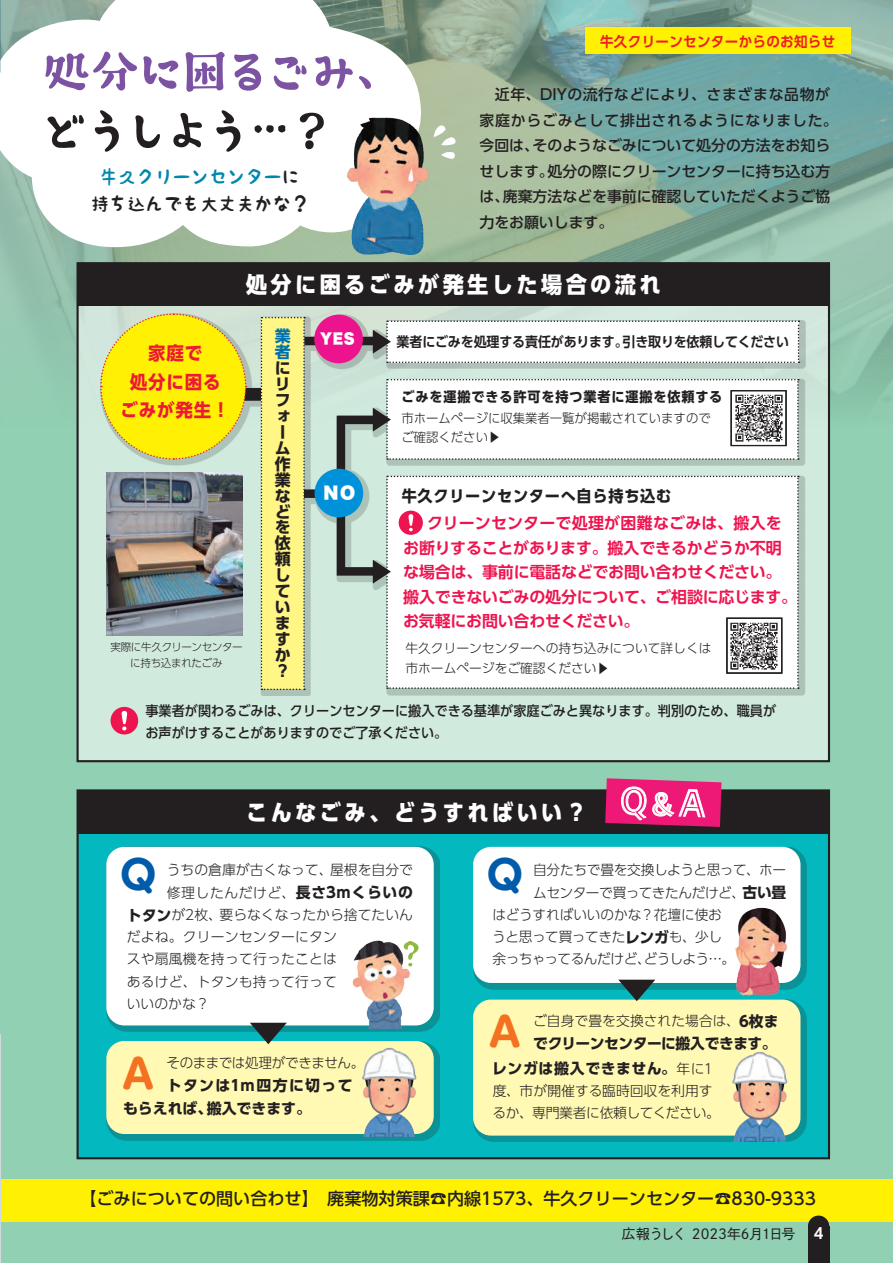
<style>
.page{position:relative;width:893px;height:1263px;background:#91d0b2}
.page>*{position:absolute;margin:0;border:0;box-sizing:border-box;transform-origin:0 0}
.t1{font:700 39.75px "UD Shin M Go Pro";color:#015bab}
.t2{font:700 39.75px "UD Shin M Go Pro";color:#f37121}
.t3{font:800 22.35px "UD Shin Go Pro";letter-spacing:.16em;color:#fff;scale:.95 1}
.t4{font:19.2px/27.6px "K Fhimaji";color:#231f20;text-align:center;scale:.95 1}
.t5{font:700 18.45px/28.7px "UD Shin Go Pro";letter-spacing:.05em;color:#ed1a36;text-align:center;scale:.95 1}
.t6{font:500 17.1px "UD Shin Go Pro";color:#231f20}
.t7{font:16.65px "Hira Sans Old Std W9";color:#fff}
.t8{font:700 15.9px/24.5px "UD Shin Go Pro De";letter-spacing:-.01em;color:#ed144f}
.t9{font:700 15.9px/15.9px "UD Shin Go Pro";letter-spacing:.05em;color:#231f20}
.t10{font:700 15.9px "UD Shin Go Pro";letter-spacing:.05em;color:#231f20;scale:.95 1}
.t11{font:700 15.9px/15.9px "UD Shin Go Pro";color:#0070af}
.t12{font:500 14.85px/25.5px "UD Shin Go Pro";color:#231f20}
.t13{font:700 14.85px/25.5px "UD Shin Go Pro";letter-spacing:-.02em;color:#231f20}
.t14{font:500 14.85px "UD Shin Go Pro";letter-spacing:.045em;color:#231f20}
.t15{font:500 14.85px "UD Shin Go Pro";letter-spacing:.05em;color:#231f20}
.t16{font:700 14.85px/22.4px "UD Shin Go Pro";letter-spacing:.09em;color:#231f20;text-align:center}
.t17{font:700 14.85px "UD Shin Go Pro";color:#231f20}
.t18{font:700 14.85px "UD Shin Go Pro De";color:#fff}
.t19{font:14.4px "Hira Sans Old Std W9";color:#fff;scale:.95 1}
.t20{font:700 14.25px "UD Shin Go Pro De";letter-spacing:.025em;color:#ee1d23;scale:.95 1}
.t21{font:300 13.8px/22.2px "UD Shin Go Pro";color:#231f20}
.t22{font:500 13.8px/22.4px "UD Shin Go Pro";color:#231f20;scale:.95 1}
.t23{font:300 13.8px "UD Shin Go Pro";letter-spacing:-.025em;color:#231f20}
.t24{font:700 13.8px "UD Shin Go Pro De";letter-spacing:-.015em;color:#231f20;scale:.94 1}
.t25{font:700 13.8px "UD Shin Go Pro";letter-spacing:.065em;color:#231f20;scale:.95 1}
.t26{font:300 13.8px "UD Shin Go Pro";letter-spacing:.04em;color:#231f20}
.t27{font:300 13.8px "UD Shin Go Pro";letter-spacing:-.03em;color:#231f20}
.t28{font:300 13.8px "UD Shin Go Pro";letter-spacing:-.035em;color:#231f20}
.t29{font:13.8px "P Shuei Go Kin Std M";letter-spacing:-.015em;color:#231f20}
.t30{font:300 13.8px "UD Shin Go Pro";letter-spacing:-.04em;color:#231f20}
.t31{font:300 12.75px "UD Shin Go Pro";color:#231f20}
.t32{font:300 10.65px/15.9px "UD Shin Go Pro";letter-spacing:-.03em;color:#231f20;text-align:center}
.s1{color:#0087ad}
.s2{font-weight:700;font-size:14.85px}
.s3{font-weight:300;font-size:13.8px}
</style>
<div class="page">
<img style="left:0;top:0;width:893px;height:427px">
<div style="left:78px;top:306px;width:751px;height:456px;background:#d0ebde"></div>
<div style="left:77px;top:833px;width:752px;height:326px;background:#03b9bf"></div>
<svg style="left:0;top:0;width:422px;height:247px;background:#e6ece8"></svg>
<hr style="left:0;top:1034px;width:1px;height:229px;background:#cfd9df">
<svg style="left:46px;top:110px;width:278px;height:42px;background:#d3d3d3"></svg>
<svg style="left:45px;top:51px;width:326px;height:42px;background:#d6cae2"></svg>
<div style="left:1px;top:1179px;width:892px;height:42px;background:#fff101"></div>
<img style="left:336px;top:108px;width:104px;height:154px">
<svg style="left:433px;top:125px;width:23px;height:20px"></svg>
<svg style="left:441px;top:152px;width:14px;height:7px"></svg>
<div style="left:586px;top:27px;width:265px;height:27px;background:#fff101"></div>
<div style="left:78px;top:263px;width:751px;height:43px;background:#231f20"></div>
<div style="left:100px;top:313px;width:705px;height:383px;background:#231f20;opacity:.2"></div>
<div style="left:304px;top:337px;width:78px;height:8px;background:#231f20"></div>
<div style="left:314px;top:315px;width:49px;height:48px;background:#ed138f;border-radius:50%"></div>
<svg style="left:373px;top:320px;width:426px;height:43px;background:#f3f4f4"></svg>
<div style="left:300px;top:489px;width:60px;height:9px;background:#231f20"></div>
<div style="left:235px;top:388px;width:50px;height:13px;background:#231f20"></div>
<svg style="left:100px;top:313px;width:147px;height:147px"></svg>
<svg style="left:261px;top:317px;width:44px;height:373px;background:#f5ec80"></svg>
<svg style="left:332px;top:379px;width:467px;height:310px;background:#edf0ee"></svg>
<div style="left:315px;top:469px;width:48px;height:48px;background:#0092d8;border-radius:50%"></div>
<img style="left:107px;top:472px;width:135px;height:164px">
<div style="left:111px;top:707px;width:27px;height:27px;background:#ed144f;border-radius:50%"></div>
<svg style="left:122px;top:711px;width:5px;height:19px"></svg>
<div style="left:78px;top:791px;width:751px;height:43px;background:#231f20"></div>
<div style="left:473px;top:847px;width:334px;height:142px;background:#231f20;opacity:.25"></div>
<div style="left:473px;top:847px;width:327px;height:136px;background:#fff;border-radius:18px"></div>
<div style="left:106px;top:847px;width:334px;height:185px;background:#231f20;opacity:.25"></div>
<div style="left:106px;top:847px;width:328px;height:178px;background:#fff;border-radius:18px"></div>
<div style="left:473px;top:999px;width:334px;height:143px;background:#231f20;opacity:.25"></div>
<div style="left:473px;top:999px;width:327px;height:136px;background:#fff9b4;border-radius:18px"></div>
<img style="left:720px;top:1052px;width:79px;height:89px">
<img style="left:342px;top:940px;width:83px;height:88px">
<div style="left:106px;top:1041px;width:334px;height:99px;background:#231f20;opacity:.25"></div>
<div style="left:106px;top:1041px;width:328px;height:93px;background:#fff9b4;border-radius:18px"></div>
<img style="left:350px;top:1045px;width:79px;height:91px">
<img style="left:730px;top:907px;width:64px;height:89px">
<svg style="left:250px;top:1023px;width:37px;height:21px"></svg>
<svg style="left:618px;top:980px;width:37px;height:21px"></svg>
<svg style="left:605px;top:778px;width:116px;height:49px;background:#e24a8c"></svg>
<div style="left:808px;top:1215px;width:21px;height:22px;background:#231f20;border-radius:50%"></div>
<div style="left:808px;top:1226px;width:21px;height:37px;background:#231f20"></div>
<p class="t20" style="left:600px;top:30px;width:249px">牛久クリーンセンターからのお知らせ</p>
<h3 class="t4" style="left:91px;top:163px;width:231px"><span class="s1">牛久クリーンセンター</span>に持ち込んでも大丈夫かな?</h3>
<p class="t14" style="left:479px;top:83px;width:352px">　近年、DIYの流行などにより、さまざまな品物が</p>
<p class="t15" style="left:479px;top:108px;width:360px">家庭からごみとして排出されるようになりました。</p>
<p class="t12" style="left:533px;top:132px;width:299px">そのようなごみについて処分の方法をお知ら</p>
<p class="t12" style="left:479px;top:132px;width:61px">今回は、</p>
<p class="t12" style="left:547px;top:158px;width:284px">処分の際にクリーンセンターに持ち込む方</p>
<p class="t12" style="left:503px;top:158px;width:329px;text-indent:-23px">せします。<br>廃棄方法などを事前に確認していただくようご協</p>
<p class="t12" style="left:479px;top:183px;width:135px">は、<br>力をお願いします。</p>
<h2 class="t3" style="left:246px;top:266px;width:438px">処分に困るごみが発生した場合の流れ</h2>
<h3 class="t5" style="left:148px;top:338px;width:58px">家庭で</h3>
<h3 class="t5" style="left:121px;top:367px;width:116px">処分に困るごみが発生!</h3>
<p class="t32" style="left:110px;top:639px;width:134px">実際に牛久クリーンセンターに持ち込まれたごみ</p>
<p class="t11" style="left:275px;top:328px;width:17px">業者</p>
<p class="t9" style="left:275px;top:360px;width:17px">にリフォーム作業などを依頼していますか</p>
<p class="t9" style="left:275px;top:663px;width:14px">?</p>
<p class="t19" style="left:320px;top:331px;width:38px">YES</p>
<p class="t7" style="left:324px;top:484px;width:33px">NO</p>
<p class="t24" style="left:397px;top:331px;width:247px">業者にごみを処理する責任があります。</p>
<p class="t24" style="left:623px;top:331px;width:178px">引き取りを依頼してください</p>
<p class="t25" style="left:401px;top:385px;width:339px">ごみを運搬できる許可を持つ業者に運搬を依頼する</p>
<p class="t31" style="left:401px;top:408px;width:311px">市ホームページに収集業者一覧が掲載されていますので</p>
<p class="t31" style="left:505px;top:431px;width:14px;rotate:90deg">▲</p>
<p class="t31" style="left:401px;top:427px;width:88px">ご確認ください</p>
<p class="t10" style="left:402px;top:483px;width:285px">牛久クリーンセンターへ自ら持ち込む</p>
<p class="t8" style="left:403px;top:511px;width:395px;text-indent:24px">クリーンセンターで処理が困難なごみは、搬入をお断りすることがあります。搬入できるかどうか不明な場合は、事前に電話などでお問い合わせください。搬入できないごみの処分について、ご相談に応じます。お気軽にお問い合わせください。</p>
<p class="t31" style="left:405px;top:638px;width:308px">牛久クリーンセンターへの持ち込みについて詳しくは</p>
<p class="t31" style="left:613px;top:662px;width:14px;rotate:90deg">▲</p>
<p class="t31" style="left:405px;top:658px;width:193px">市ホームページをご確認ください</p>
<p class="t22" style="left:145px;top:699px;width:665px">事業者が関わるごみは、クリーンセンターに搬入できる基準が家庭ごみと異なります。判別のため、職員がお声がけすることがありますのでご了承ください。</p>
<h2 class="t3" style="left:246px;top:794px;width:360px">こんなごみ、どうすればいい?</h2>
<h1 class="t1" style="left:120px;top:842px;width:38px">Q</h1>
<p class="t21" style="left:167px;top:858px;width:167px">うちの倉庫が古くなって、</p>
<p class="t26" style="left:167px;top:881px;width:248px">修理したんだけど、<span class="s2">長さ3ｍくらいの</span></p>
<p class="t21" style="left:220px;top:903px;width:195px">要らなくなったから捨てたいん</p>
<p class="t21" style="left:330px;top:858px;width:84px">屋根を自分で</p>
<p class="t21" style="left:127px;top:903px;width:212px"><span class="s2">トタン</span>が2枚、<br>だよね。クリーンセンターにタンスや扇風機を持って行ったことはあるけど、トタンも持って行っていいのかな?</p>
<h1 class="t2" style="left:122px;top:1041px;width:33px">A</h1>
<p class="t23" style="left:167px;top:1051px;width:199px">そのままでは処理ができません。</p>
<p class="t16" style="left:167px;top:1074px;width:187px">トタンは1ｍ四方に切って搬入できます。</p>
<p class="t17" style="left:123px;top:1096px;width:91px">もらえれば、</p>
<h1 class="t1" style="left:486px;top:842px;width:38px">Q</h1>
<p class="t23" style="left:533px;top:858px;width:255px">自分たちで畳を交換しようと思って、ホー</p>
<p class="t17" style="left:743px;top:880px;width:45px">古い畳</p>
<p class="t28" style="left:533px;top:881px;width:214px">ムセンターで買ってきたんだけど、</p>
<p class="t21" style="left:492px;top:903px;width:231px">はどうすればいいのかな？花壇に使お</p>
<p class="t27" style="left:492px;top:926px;width:231px">うと思って買ってきた<span class="s2">レンガ</span>も、少し</p>
<p class="t21" style="left:644px;top:947px;width:93px">どうしよう...。</p>
<p class="t30" style="left:493px;top:948px;width:160px">余っちゃってるんだけど、</p>
<p class="t21" style="left:533px;top:1009px;width:247px">ご自身で畳を交換された場合は、<span class="s2">6枚ま</span></p>
<p class="t13" style="left:492px;top:1030px;width:286px;text-indent:41px">でクリーンセンターに搬入できます。レンガは搬入できません。<span class="s3">年に1</span></p>
<p class="t21" style="left:492px;top:1079px;width:229px">度、市が開催する臨時回収を利用するか、専門業者に依頼してください。</p>
<h1 class="t2" style="left:489px;top:999px;width:33px">A</h1>
<p class="t6" style="left:79px;top:1185px;width:738px">【ごみについての問い合わせ】　廃棄物対策課☎内線1573、牛久クリーンセンター☎830-9333</p>
<p class="t29" style="left:622px;top:1224px;width:175px">広報うしく 2023年6月1日号</p>
<p class="t18" style="left:814px;top:1221px;width:11px">4</p>
</div>
